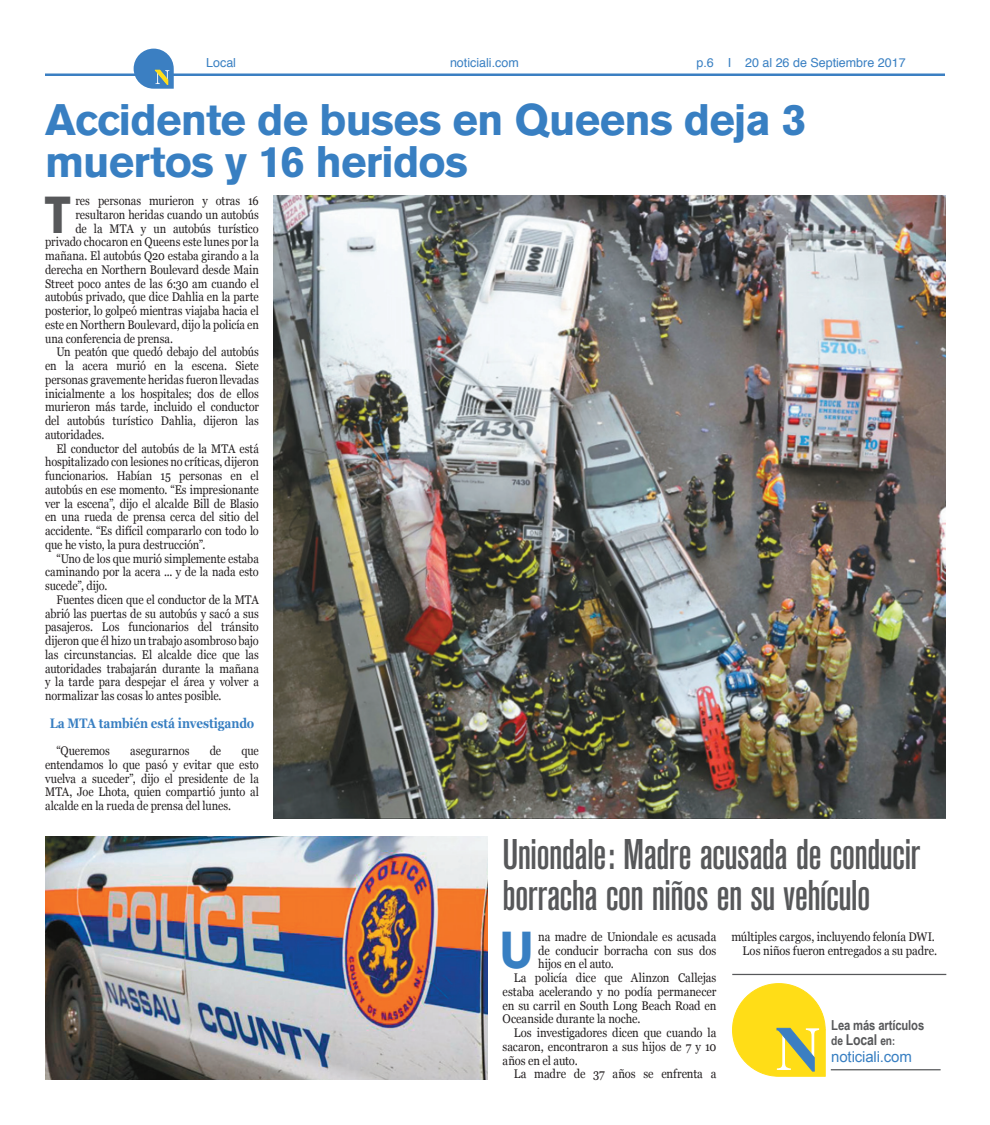
<style>
.page{position:relative;width:990px;height:1125px;background:#fff}
.page>*{position:absolute;margin:0;border:0;box-sizing:border-box;transform-origin:0 0}
.t1{font:700 51.5px "Akzidenz Grotesk BE";color:#57585a;scale:.9 1}
.t2{font:700 51.5px "Akzidenz Grotesk BE";color:#387fc2;scale:.9 1}
.t3{font:700 43.75px/42.5px "Akzidenz Grotesk BE";letter-spacing:-.02em;color:#387fc2}
.t4{font:500 condensed 42.5px/41.2px "Akzidenz Grotesk BE";letter-spacing:-.015em;color:#57585a}
.t5{font:15px "Arial";letter-spacing:-.01em;color:#387fc2}
.t6{font:700 15px "Arial Narrow";letter-spacing:-.01em;color:#57585a}
.t7{font:700 13.75px "Georgia";color:#387fc2;scale:.85 1}
.t8{font:700 13.75px "Arial Narrow";letter-spacing:-.01em;color:#57585a}
.t9{font:12.5px/13.8px "Georgia";letter-spacing:-.005em;color:#231f20;text-align:justify;scale:.88 1}
.t10{font:12.5px/13.8px "Georgia";letter-spacing:-.005em;color:#231f20;text-align:right;scale:.9 1}
.t11{font:12.5px "Helvetica";color:#387fc2}
.s1{font-size:12.5px}
.s2{font-size:11.25px}
</style>
<div class="page">
<hr style="left:45px;top:73px;width:900px;height:3px;background:#3b7fc2">
<svg style="left:134px;top:49px;width:40px;height:40px"></svg>
<img style="left:274px;top:196px;width:671px;height:622px">
<img style="left:45px;top:837px;width:443px;height:243px">
<hr style="left:732px;top:974px;width:214px;height:1px;background:#57585a">
<hr style="left:831px;top:1069px;width:110px;height:1px;background:#57585a">
<svg style="left:732px;top:983px;width:94px;height:94px"></svg>
<p class="t11" style="left:206px;top:53px;width:31px">Local</p>
<p class="t11" style="left:450px;top:53px;width:70px">noticiali.com</p>
<p class="t11" style="left:697px;top:53px;width:211px">p.6 I 20 al 26 de Septiembre 2017</p>
<h2 class="t3" style="left:45px;top:98px;width:763px">Accidente de buses en Queens deja 3 muertos y 16 heridos</h2>
<h1 class="t1" style="left:45px;top:185px;width:30px">T</h1>
<p class="t9" style="left:75px;top:193px;width:210px">res personas murieron y otras 16</p>
<p class="t9" style="left:75px;top:207px;width:210px">resultaron heridas cuando un autobús</p>
<p class="t9" style="left:75px;top:221px;width:210px">de la MTA y un autobús turístico</p>
<p class="t9" style="left:45px;top:235px;width:244px">privado chocaron en Queens este lunes por la</p>
<p class="t9" style="left:45px;top:248px;width:244px">mañana. El autobús Q20 estaba girando a la</p>
<p class="t9" style="left:45px;top:262px;width:244px">derecha en Northern Boulevard desde Main</p>
<p class="t9" style="left:45px;top:276px;width:244px">Street poco antes de las 6:30 am cuando el</p>
<p class="t9" style="left:45px;top:290px;width:244px">autobús privado, que dice Dahlia en la parte</p>
<p class="t9" style="left:45px;top:303px;width:244px">posterior, lo golpeó mientras viajaba hacia el</p>
<p class="t9" style="left:45px;top:317px;width:244px">este en Northern Boulevard, dijo la policía en</p>
<p class="t9" style="left:45px;top:331px;width:147px">una conferencia de prensa.</p>
<p class="t9" style="left:56px;top:345px;width:232px">Un peatón que quedó debajo del autobús</p>
<p class="t9" style="left:45px;top:358px;width:244px">en la acera murió en la escena. Siete</p>
<p class="t9" style="left:45px;top:372px;width:244px">personas gravemente heridas fueron llevadas</p>
<p class="t9" style="left:45px;top:386px;width:244px">inicialmente a los hospitales; dos de ellos</p>
<p class="t9" style="left:45px;top:400px;width:244px">murieron más tarde, incluido el conductor</p>
<p class="t9" style="left:45px;top:413px;width:244px">del autobús turístico Dahlia, dijeron las</p>
<p class="t9" style="left:45px;top:427px;width:69px">autoridades.</p>
<p class="t9" style="left:56px;top:441px;width:232px">El conductor del autobús de la MTA está</p>
<p class="t9" style="left:45px;top:455px;width:244px">hospitalizado con lesiones no críticas, dijeron</p>
<p class="t9" style="left:45px;top:468px;width:244px">funcionarios. Habían 15 personas en el</p>
<p class="t9" style="left:45px;top:482px;width:244px">autobús en ese momento. “Es impresionante</p>
<p class="t9" style="left:45px;top:496px;width:244px">ver la escena”, dijo el alcalde Bill de Blasio</p>
<p class="t9" style="left:45px;top:510px;width:244px">en una rueda de prensa cerca del sitio del</p>
<p class="t9" style="left:45px;top:523px;width:244px">accidente. “Es difícil compararlo con todo lo</p>
<p class="t9" style="left:45px;top:537px;width:184px">que he visto, la pura destrucción”.</p>
<p class="t9" style="left:56px;top:551px;width:232px">“Uno de los que murió simplemente estaba</p>
<p class="t9" style="left:45px;top:565px;width:244px">caminando por la acera ... y de la nada esto</p>
<p class="t9" style="left:45px;top:578px;width:72px">sucede”, dijo.</p>
<p class="t9" style="left:56px;top:592px;width:232px">Fuentes dicen que el conductor de la MTA</p>
<p class="t9" style="left:45px;top:606px;width:244px">abrió las puertas de su autobús y sacó a sus</p>
<p class="t9" style="left:45px;top:620px;width:244px">pasajeros. Los funcionarios del tránsito</p>
<p class="t9" style="left:45px;top:633px;width:244px">dijeron que él hizo un trabajo asombroso bajo</p>
<p class="t9" style="left:45px;top:647px;width:244px">las circunstancias. El alcalde dice que las</p>
<p class="t9" style="left:45px;top:661px;width:244px">autoridades trabajarán durante la mañana</p>
<p class="t9" style="left:45px;top:675px;width:244px">y la tarde para despejar el área y volver a</p>
<p class="t9" style="left:45px;top:688px;width:202px">normalizar las cosas lo antes posible.</p>
<p class="t7" style="left:50px;top:713px;width:242px">La MTA también está investigando</p>
<p class="t9" style="left:56px;top:743px;width:62px">“Queremos</p>
<p class="t9" style="left:130px;top:743px;width:69px">asegurarnos</p>
<p class="t9" style="left:210px;top:743px;width:14px">de</p>
<p class="t9" style="left:45px;top:743px;width:244px;text-indent:196px">que entendamos lo que pasó y evitar que esto vuelva a suceder”, dijo el presidente de la MTA, Joe Lhota, quien compartió junto al alcalde en la rueda de prensa del lunes.</p>
<h3 class="t4" style="left:502px;top:834px;width:419px">Uniondale: Madre acusada de conducir borracha con niños en su vehículo</h3>
<h1 class="t2" style="left:500px;top:921px;width:39px">U</h1>
<p class="t10" style="left:538px;top:929px;width:200px">na madre de Uniondale es acusada</p>
<p class="t10" style="left:538px;top:943px;width:200px">de conducir borracha con sus dos</p>
<p class="t10" style="left:538px;top:957px;width:86px">hijos en el auto.</p>
<p class="t10" style="left:514px;top:971px;width:227px">La policía dice que Alinzon Callejas</p>
<p class="t10" style="left:503px;top:984px;width:239px">estaba acelerando y no podía permanecer</p>
<p class="t10" style="left:503px;top:998px;width:239px">en su carril en South Long Beach Road en</p>
<p class="t10" style="left:503px;top:1012px;width:155px">Oceanside durante la noche.</p>
<p class="t10" style="left:514px;top:1026px;width:226px">Los investigadores dicen que cuando la</p>
<p class="t10" style="left:503px;top:1039px;width:239px">sacaron, encontraron a sus hijos de 7 y 10</p>
<p class="t10" style="left:503px;top:1053px;width:85px">años en el auto.</p>
<p class="t10" style="left:514px;top:1067px;width:226px">La madre de 37 años se enfrenta a</p>
<p class="t10" style="left:731px;top:929px;width:230px">múltiples cargos, incluyendo felonía DWI.<br>Los niños fueron entregados a su padre.</p>
<p class="t8" style="left:831px;top:1014px;width:95px">Lea más artículos</p>
<p class="t6" style="left:831px;top:1028px;width:65px"><span class="s1">de</span> Local <span class="s1">en</span><span class="s2">:</span></p>
<p class="t5" style="left:831px;top:1047px;width:82px">noticiali.com</p>
</div>
